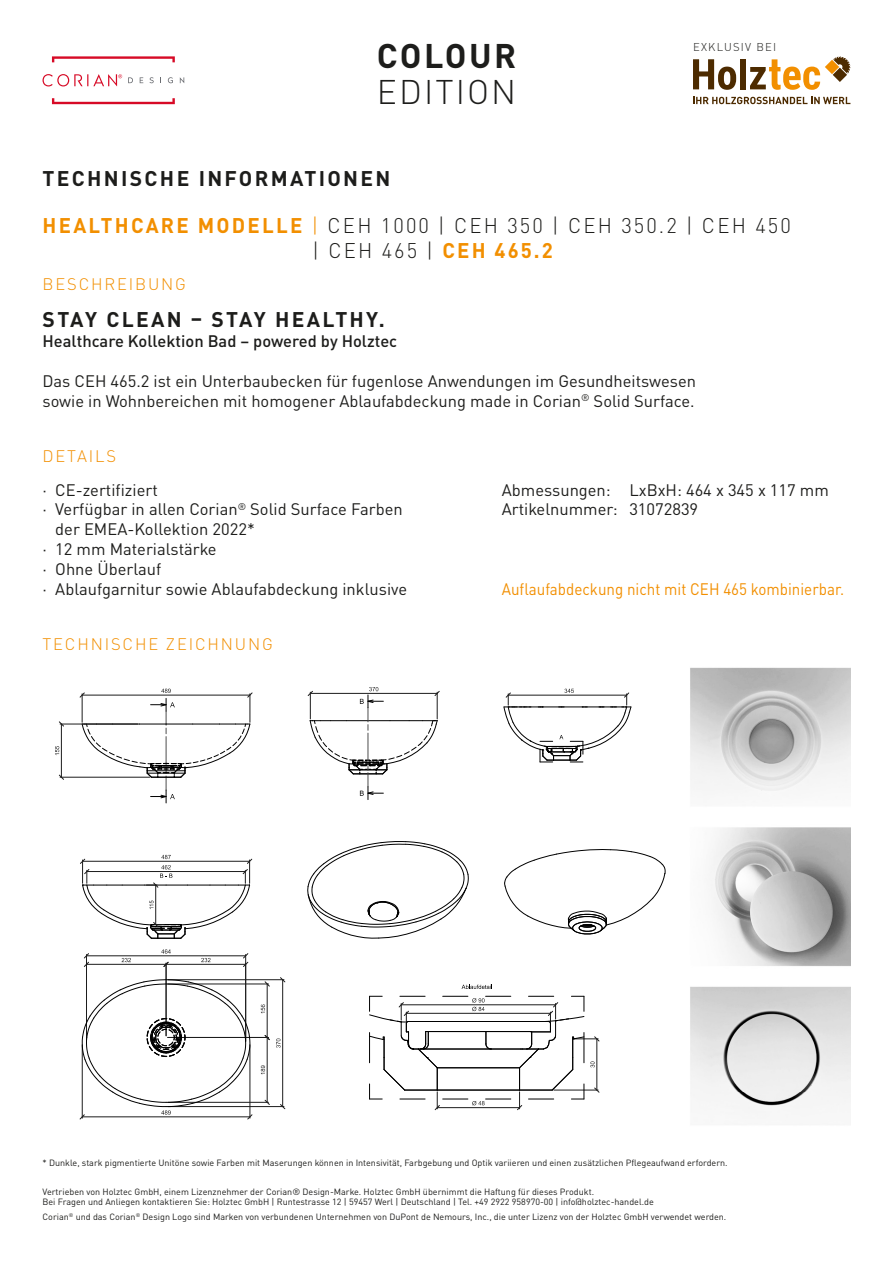
<style>
.page{position:relative;width:893px;height:1263px;background:#fff}
.page>*{position:absolute;margin:0;border:0;box-sizing:border-box;transform-origin:0 0}
.t1{font:300 33.75px "DINOT";letter-spacing:.06em;color:#1d1d1b}
.t2{font:700 33.75px "DINOT";letter-spacing:.075em;color:#1d1d1b}
.t3{font:300 21px/25.2px "DINOT";letter-spacing:.1em;color:#1d1d1b}
.t4{font:700 21px "DINOT";letter-spacing:.11em;color:#1d1d1b}
.t5{font:16.5px/19.8px "DINOT";color:#1d1d1b}
.t6{font:16.5px "DINOT";color:#f28f00;scale:.92 1}
.t7{font:500 16.5px "DINOT";color:#1d1d1b}
.t8{font:300 16.5px "DINOT";letter-spacing:.11em;color:#f28f00}
.t9{font:300 11.25px "DINOT";letter-spacing:.11em;color:#1d1d1b}
.t10{font:9px/10.8px "DINOT";color:#1d1d1b}
.s1{font-weight:700;color:#f28f00}
.s2{color:#f28f00}
</style>
<div class="page">
<svg style="left:693px;top:59px;width:43px;height:31px"></svg>
<div style="left:740px;top:59px;width:6px;height:30px;background:#4d2b00"></div>
<svg style="left:693px;top:97px;width:157px;height:7px"></svg>
<svg style="left:750px;top:56px;width:100px;height:34px"></svg>
<svg style="left:128px;top:77px;width:5px;height:6px"></svg>
<svg style="left:140px;top:77px;width:3px;height:6px"></svg>
<svg style="left:150px;top:77px;width:4px;height:6px"></svg>
<svg style="left:168px;top:77px;width:5px;height:6px"></svg>
<svg style="left:180px;top:77px;width:4px;height:6px"></svg>
<svg style="left:52px;top:98px;width:123px;height:6px"></svg>
<svg style="left:52px;top:56px;width:123px;height:6px"></svg>
<svg style="left:43px;top:74px;width:79px;height:12px"></svg>
<hr style="left:166px;top:964px;width:80px;height:1px;background:#1c1c1c">
<hr style="left:267px;top:1037px;width:1px;height:65px;background:#1c1c1c">
<hr style="left:168px;top:1102px;width:100px;height:1px;background:#1c1c1c">
<svg style="left:264px;top:1099px;width:6px;height:6px"></svg>
<hr style="left:282px;top:980px;width:1px;height:126px;background:#1c1c1c">
<hr style="left:168px;top:979px;width:116px;height:1px;background:#1c1c1c">
<hr style="left:168px;top:1106px;width:116px;height:1px;background:#1c1c1c">
<svg style="left:280px;top:977px;width:6px;height:6px"></svg>
<svg style="left:280px;top:1104px;width:6px;height:5px"></svg>
<hr style="left:86px;top:955px;width:160px;height:1px;background:#1c1c1c">
<hr style="left:245px;top:954px;width:1px;height:87px;background:#1c1c1c">
<svg style="left:243px;top:953px;width:6px;height:14px"></svg>
<hr style="left:86px;top:964px;width:80px;height:1px;background:#1c1c1c">
<hr style="left:166px;top:963px;width:1px;height:73px;background:#1c1c1c">
<hr style="left:86px;top:963px;width:1px;height:78px;background:#1c1c1c">
<svg style="left:163px;top:961px;width:6px;height:6px"></svg>
<svg style="left:84px;top:953px;width:5px;height:14px"></svg>
<hr style="left:267px;top:984px;width:1px;height:53px;background:#1c1c1c">
<hr style="left:168px;top:984px;width:100px;height:1px;background:#1c1c1c">
<hr style="left:168px;top:1037px;width:100px;height:1px;background:#1c1c1c">
<svg style="left:264px;top:981px;width:6px;height:6px"></svg>
<svg style="left:264px;top:1034px;width:6px;height:6px"></svg>
<hr style="left:61px;top:724px;width:1px;height:53px;background:#1c1c1c">
<hr style="left:60px;top:724px;width:78px;height:1px;background:#1c1c1c">
<hr style="left:60px;top:777px;width:90px;height:1px;background:#1c1c1c">
<svg style="left:59px;top:721px;width:5px;height:6px"></svg>
<svg style="left:59px;top:774px;width:5px;height:6px"></svg>
<svg style="left:201px;top:958px;width:10px;height:4px"></svg>
<svg style="left:261px;top:1065px;width:4px;height:9px"></svg>
<svg style="left:276px;top:1038px;width:4px;height:10px"></svg>
<svg style="left:79px;top:979px;width:174px;height:141px"></svg>
<svg style="left:161px;top:949px;width:10px;height:5px"></svg>
<svg style="left:122px;top:958px;width:9px;height:4px"></svg>
<svg style="left:261px;top:1004px;width:4px;height:9px"></svg>
<svg style="left:79px;top:689px;width:174px;height:114px"></svg>
<svg style="left:55px;top:746px;width:4px;height:9px"></svg>
<svg style="left:80px;top:855px;width:173px;height:84px"></svg>
<svg style="left:307px;top:841px;width:162px;height:98px"></svg>
<svg style="left:307px;top:687px;width:133px;height:113px"></svg>
<svg style="left:504px;top:849px;width:162px;height:85px"></svg>
<svg style="left:503px;top:689px;width:129px;height:74px"></svg>
<hr style="left:406px;top:1013px;width:144px;height:1px;background:#1c1c1c">
<hr style="left:401px;top:1004px;width:155px;height:1px;background:#1c1c1c">
<hr style="left:437px;top:1107px;width:83px;height:1px;background:#1c1c1c">
<hr style="left:408px;top:1021px;width:141px;height:1px;background:#000">
<hr style="left:426px;top:1031px;width:105px;height:1px;background:#000">
<hr style="left:437px;top:1067px;width:83px;height:1px;background:#000">
<hr style="left:437px;top:1090px;width:83px;height:1px;background:#000">
<hr style="left:491px;top:1049px;width:30px;height:1px;background:#000">
<svg style="left:369px;top:996px;width:142px;height:114px"></svg>
<svg style="left:517px;top:996px;width:83px;height:114px"></svg>
<svg style="left:462px;top:985px;width:30px;height:4px"></svg>
<img style="left:690px;top:667px;width:160px;height:442px">
<h1 class="t2" style="left:377px;top:34px;width:141px">COLOUR</h1>
<h1 class="t1" style="left:377px;top:71px;width:141px">EDITION</h1>
<p class="t9" style="left:693px;top:40px;width:85px">EXKLUSIV BEI</p>
<p class="t4" style="left:43px;top:165px;width:349px">TECHNISCHE INFORMATIONEN</p>
<p class="t3" style="left:313px;top:212px;width:480px;text-indent:-270px"><span class="s1">HEALTHCARE MODELLE</span> <span class="s2">|</span> CEH 1000 | CEH 350 | CEH 350.2 | CEH 450 | CEH 465 | <span class="s1">CEH 465.2</span></p>
<p class="t8" style="left:43px;top:274px;width:145px">BESCHREIBUNG</p>
<p class="t4" style="left:43px;top:306px;width:344px">STAY CLEAN – STAY HEALTHY.</p>
<p class="t7" style="left:43px;top:331px;width:356px">Healthcare Kollektion Bad – powered by Holztec</p>
<p class="t5" style="left:43px;top:371px;width:655px">Das CEH 465.2 ist ein Unterbaubecken für fugenlose Anwendungen im Gesundheitswesen sowie in Wohnbereichen mit homogener Ablaufabdeckung made in Corian<sup>®</sup> Solid Surface.</p>
<p class="t8" style="left:43px;top:446px;width:75px">DETAILS</p>
<p class="t5" style="left:43px;top:479px;width:117px">· CE-zertifiziert</p>
<p class="t5" style="left:55px;top:499px;width:349px;text-indent:-13px">· Verfügbar in allen Corian<sup>®</sup> Solid Surface Farben der EMEA-Kollektion 2022*</p>
<p class="t5" style="left:43px;top:539px;width:176px">· 12 mm Materialstärke</p>
<p class="t5" style="left:43px;top:559px;width:120px">· Ohne Überlauf</p>
<p class="t5" style="left:43px;top:578px;width:366px">· Ablaufgarnitur sowie Ablaufabdeckung inklusive</p>
<p class="t8" style="left:43px;top:634px;width:232px">TECHNISCHE ZEICHNUNG</p>
<p class="t5" style="left:502px;top:479px;width:329px">Abmessungen: LxBxH: 464 x 345 x 117 mm</p>
<p class="t5" style="left:502px;top:499px;width:198px">Artikelnummer: 31072839</p>
<p class="t6" style="left:502px;top:578px;width:374px">Auflaufabdeckung nicht mit CEH 465 kombinierbar.</p>
<p class="t10" style="left:43px;top:1158px;width:687px">* Dunkle, stark pigmentierte Unitöne sowie Farben mit Maserungen können in Intensivität, Farbgebung und Optik variieren und einen zusätzlichen Pflegeaufwand erfordern.</p>
<p class="t10" style="left:43px;top:1186px;width:613px">Vertrieben von Holztec GmbH, einem Lizenznehmer der Corian® Design-Marke. Holztec GmbH übernimmt die Haftung für dieses Produkt.<br>Bei Fragen und Anliegen kontaktieren Sie: Holztec GmbH | Runtestrasse 12 | 59457 Werl | Deutschland | Tel. +49 2922 958970-00 | info@holztec-handel.de</p>
<p class="t10" style="left:43px;top:1212px;width:685px">Corian<sup>®</sup> und das Corian<sup>®</sup> Design Logo sind Marken von verbundenen Unternehmen von DuPont de Nemours, Inc., die unter Lizenz von der Holztec GmbH verwendet werden.</p>
</div>
